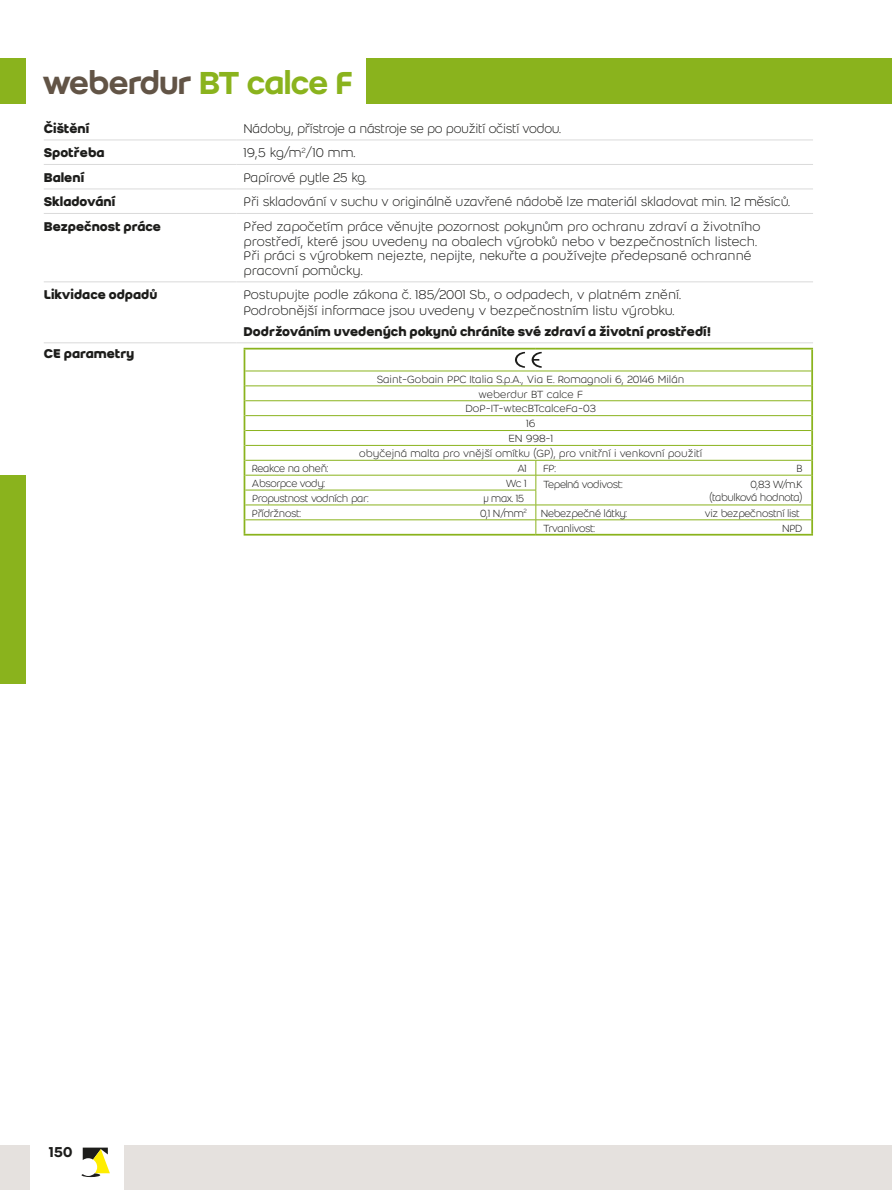
<style>
.page{position:relative;width:892px;height:1190px;background:#fff}
.page>*{position:absolute;margin:0;border:0;box-sizing:border-box;transform-origin:0 0}
.t1{font:35px "Weber Name";color:#625446}
.t2{font:500 15.75px "Weber";color:#1d1d1b}
.t3{font:300 14px/14.7px "Weber";color:#1d1d1b}
.t4{font:700 14px "Weber";color:#1d1d1b}
.t5{font:300 14px "Weber";letter-spacing:-.02em;color:#1d1d1b}
.t6{font:300 14px "Weber";letter-spacing:-.03em;color:#1d1d1b}
.t7{font:300 11.38px "Weber";letter-spacing:-.03em;color:#1d1d1b}
.t8{font:300 11.38px/14.9px "Weber";color:#1d1d1b;text-align:center}
.s1{color:#8ab31d}
</style>
<div class="page">
<svg style="left:82px;top:1147px;width:28px;height:30px"></svg>
<div style="left:125px;top:1145px;width:767px;height:45px;background:#e5e1de"></div>
<div style="left:0;top:1145px;width:29px;height:45px;background:#e5e1de"></div>
<hr style="left:44px;top:139px;width:192px;height:1px;background:#dadada">
<hr style="left:236px;top:139px;width:577px;height:1px;background:#dadada">
<hr style="left:44px;top:164px;width:192px;height:1px;background:#dadada">
<hr style="left:236px;top:164px;width:577px;height:1px;background:#dadada">
<hr style="left:44px;top:188px;width:192px;height:1px;background:#dadada">
<hr style="left:236px;top:188px;width:577px;height:1px;background:#dadada">
<hr style="left:44px;top:213px;width:192px;height:1px;background:#dadada">
<hr style="left:236px;top:213px;width:577px;height:1px;background:#dadada">
<hr style="left:44px;top:281px;width:192px;height:1px;background:#dadada">
<hr style="left:236px;top:281px;width:577px;height:1px;background:#dadada">
<hr style="left:44px;top:342px;width:192px;height:1px;background:#dadada">
<hr style="left:236px;top:342px;width:577px;height:1px;background:#dadada">
<svg style="left:245px;top:349px;width:566px;height:185px"></svg>
<hr style="left:243px;top:349px;width:2px;height:22px;background:#8ab31d">
<hr style="left:243px;top:348px;width:293px;height:1px;background:#8ab31d">
<hr style="left:536px;top:348px;width:277px;height:1px;background:#8ab31d">
<hr style="left:811px;top:349px;width:2px;height:22px;background:#8ab31d">
<hr style="left:245px;top:371px;width:291px;height:1px;background:#8ab31d">
<hr style="left:536px;top:371px;width:275px;height:1px;background:#8ab31d">
<hr style="left:245px;top:386px;width:291px;height:1px;background:#8ab31d">
<hr style="left:536px;top:386px;width:275px;height:1px;background:#8ab31d">
<hr style="left:245px;top:400px;width:291px;height:1px;background:#8ab31d">
<hr style="left:536px;top:400px;width:275px;height:1px;background:#8ab31d">
<hr style="left:245px;top:415px;width:291px;height:1px;background:#8ab31d">
<hr style="left:536px;top:415px;width:275px;height:1px;background:#8ab31d">
<hr style="left:245px;top:430px;width:291px;height:1px;background:#8ab31d">
<hr style="left:536px;top:430px;width:275px;height:1px;background:#8ab31d">
<hr style="left:245px;top:445px;width:291px;height:1px;background:#8ab31d">
<hr style="left:536px;top:445px;width:275px;height:1px;background:#8ab31d">
<hr style="left:245px;top:460px;width:291px;height:1px;background:#8ab31d">
<hr style="left:536px;top:460px;width:275px;height:1px;background:#8ab31d">
<hr style="left:245px;top:475px;width:291px;height:1px;background:#8ab31d">
<hr style="left:536px;top:475px;width:275px;height:1px;background:#8ab31d">
<hr style="left:245px;top:490px;width:291px;height:1px;background:#8ab31d">
<hr style="left:245px;top:505px;width:291px;height:1px;background:#8ab31d">
<hr style="left:536px;top:505px;width:275px;height:1px;background:#8ab31d">
<svg style="left:243px;top:371px;width:2px;height:163px"></svg>
<hr style="left:245px;top:519px;width:291px;height:1px;background:#8ab31d">
<hr style="left:243px;top:534px;width:293px;height:1px;background:#8ab31d">
<svg style="left:535px;top:460px;width:1px;height:74px"></svg>
<hr style="left:536px;top:519px;width:275px;height:1px;background:#8ab31d">
<svg style="left:811px;top:371px;width:2px;height:163px"></svg>
<hr style="left:536px;top:534px;width:277px;height:1px;background:#8ab31d">
<svg style="left:515px;top:352px;width:10px;height:16px"></svg>
<svg style="left:531px;top:352px;width:10px;height:16px"></svg>
<div style="left:366px;top:59px;width:526px;height:45px;background:#8ab31d"></div>
<div style="left:0;top:59px;width:26px;height:45px;background:#8ab31d"></div>
<div style="left:0;top:475px;width:26px;height:209px;background:#8ab31d"></div>
<h1 class="t1" style="left:43px;top:62px;width:311px">weberdur <span class="s1">BT calce F</span></h1>
<p class="t4" style="left:44px;top:120px;width:47px">Čištění</p>
<p class="t5" style="left:243px;top:121px;width:319px">Nádoby, přístroje a nástroje se po použití očistí vodou.</p>
<p class="t4" style="left:44px;top:144px;width:62px">Spotřeba</p>
<p class="t3" style="left:243px;top:146px;width:113px">19,5 kg/m<sup>2</sup>/10 mm.</p>
<p class="t4" style="left:44px;top:169px;width:42px">Balení</p>
<p class="t6" style="left:243px;top:170px;width:125px">Papírové pytle 25 kg.</p>
<p class="t4" style="left:44px;top:193px;width:73px">Skladování</p>
<p class="t3" style="left:243px;top:195px;width:548px">Při skladování v suchu v originálně uzavřené nádobě lze materiál skladovat min. 12 měsíců.</p>
<p class="t4" style="left:44px;top:218px;width:119px">Bezpečnost práce</p>
<p class="t3" style="left:243px;top:219px;width:518px">Před započetím práce věnujte pozornost pokynům pro ochranu zdraví a životního prostředí, které jsou uvedeny na obalech výrobků nebo v bezpečnostních listech.<br>Při práci s výrobkem nejezte, nepijte, nekuřte a používejte předepsané ochranné pracovní pomůcky.</p>
<p class="t4" style="left:44px;top:286px;width:115px">Likvidace odpadů</p>
<p class="t3" style="left:243px;top:287px;width:439px;line-height:15.8px">Postupujte podle zákona č. 185/2001 Sb., o odpadech, v platném znění.<br>Podrobnější informace jsou uvedeny v bezpečnostním listu výrobku.</p>
<p class="t4" style="left:243px;top:323px;width:469px">Dodržováním uvedených pokynů chráníte své zdraví a životní prostředí!</p>
<p class="t4" style="left:44px;top:345px;width:92px">CE parametry</p>
<p class="t8" style="left:359px;top:372px;width:344px">Saint-Gobain PPC Italia S.p.A., Via E. Romagnoli 6, 20146 Milán weberdur BT calce F<br>DoP-IT-wtecBTcalceFa-03<br>16<br>EN 998-1<br>obyčejná malta pro vnější omítku (GP), pro vnitřní i venkovní použití</p>
<p class="t7" style="left:252px;top:462px;width:78px">Reakce na oheň:</p>
<p class="t7" style="left:517px;top:462px;width:11px">A1</p>
<p class="t7" style="left:543px;top:462px;width:14px">FP:</p>
<p class="t7" style="left:796px;top:462px;width:8px">B</p>
<p class="t7" style="left:252px;top:477px;width:75px">Absorpce vody:</p>
<p class="t7" style="left:506px;top:477px;width:22px">Wc 1</p>
<p class="t7" style="left:543px;top:478px;width:81px">Tepelná vodivost:</p>
<p class="t7" style="left:750px;top:478px;width:54px">0,83 W/m.K</p>
<p class="t7" style="left:252px;top:492px;width:118px">Propustnost vodních par:</p>
<p class="t7" style="left:483px;top:492px;width:42px">µ max. 15</p>
<p class="t7" style="left:709px;top:491px;width:94px">(tabulková hodnota)</p>
<p class="t7" style="left:252px;top:507px;width:50px">Přídržnost:</p>
<p class="t7" style="left:480px;top:507px;width:149px">0,1 N/mm<sup>2</sup> Nebezpečné látky:</p>
<p class="t7" style="left:705px;top:507px;width:96px">viz bezpečnostní list</p>
<p class="t7" style="left:543px;top:522px;width:53px">Trvanlivost:</p>
<p class="t7" style="left:782px;top:522px;width:22px">NPD</p>
<p class="t2" style="left:49px;top:1142px;width:25px">150</p>
</div>
